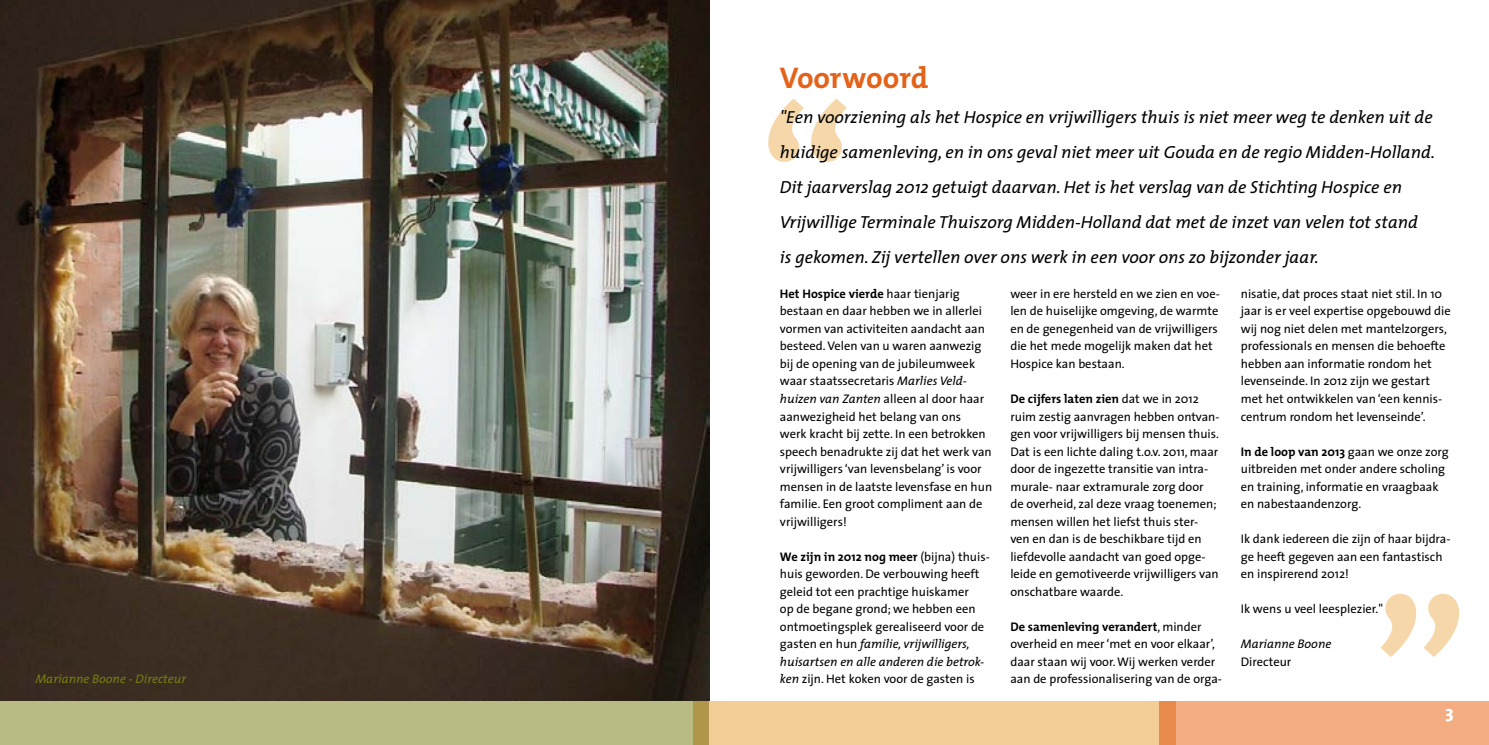
<style>
.page{position:relative;width:1489px;height:745px;background:#fff}
.page>*{position:absolute;margin:0;border:0;box-sizing:border-box;transform-origin:0 0}
.t1{font:700 196.25px "The Mix";color:#f5d7a9}
.t2{font:700 30px "The Mix";letter-spacing:-.005em;color:#e46219}
.t3{font:italic 17.5px/35px "The Mix";color:#000}
.t4{font:700 17.5px "The Mix";color:#fff}
.t5{font:12.5px/17.5px "The Sans";color:#000}
.t6{font:700 12.5px "The Mix";color:#000}
.t7{font:italic 12.5px/17.5px "The Mix";color:#000}
.t8{font:italic 12.5px "The Mix";color:#757c13}
.s1{font-family:"The Sans";font-weight:400}
.s2{font-family:"The Mix";font-style:italic}
.s3{font-family:"The Sans";font-style:normal}
</style>
<div class="page">
<div style="left:693px;top:700px;width:482px;height:44px;background:#f3cd93"></div>
<div style="left:1158px;top:700px;width:330px;height:44px;background:#f4ac83"></div>
<div style="left:0;top:700px;width:709px;height:44px;background:#b8bb82"></div>
<img style="left:0;top:0;width:709px;height:700px">
<p class="t8" style="left:35px;top:668px;width:152px">Marianne Boone - Directeur</p>
<h2 class="t2" style="left:780px;top:52px;width:150px">Voorwoord</h2>
<p class="t3" style="left:780px;top:99px;width:656px">"Een voorziening als het Hospice en vrijwilligers thuis is niet meer weg te denken uit de huidige samenleving, en in ons geval niet meer uit Gouda en de regio Midden-Holland.<br>Dit jaarverslag 2012 getuigt daarvan. Het is het verslag van de Stichting Hospice en Vrijwillige Terminale Thuiszorg Midden-Holland dat met de inzet van velen tot stand<br>is gekomen. Zij vertellen over ons werk in een voor ons zo bijzonder jaar.</p>
<p class="t6" style="left:780px;top:283px;width:181px">Het Hospice vierde <span class="s1">haar tienjarig</span></p>
<p class="t5" style="left:780px;top:302px;width:214px">bestaan en daar hebben we in allerlei vormen van activiteiten aandacht aan besteed. Velen van u waren aanwezig bij de opening van de jubileumweek waar staatssecretaris <span class="s2">Marlies Veld&shy;huizen van Zanten</span> alleen al door haar aanwezigheid het belang van ons<br>werk kracht bij zette. In een betrokken speech benadrukte zij dat het werk van vrijwilligers ‘van levensbelang’ is voor mensen in de laatste levensfase en hun familie. Een groot compliment aan de vrijwilligers!</p>
<p class="t6" style="left:780px;top:545px;width:211px">We zijn in 2012 nog meer <span class="s1">(bijna) thuis-</span></p>
<p class="t5" style="left:780px;top:564px;width:206px">huis geworden. De verbouwing heeft geleid tot een prachtige huiskamer op de begane grond; we hebben een ontmoetingsplek gerealiseerd voor de</p>
<p class="t7" style="left:780px;top:634px;width:206px"><span class="s3">gasten en hun</span> familie, vrijwilligers, huisartsen en alle anderen die betrok-</p>
<p class="t5" style="left:780px;top:669px;width:196px"><span class="s2">ken</span> zijn. Het koken voor de gasten is</p>
<h1 class="t1" style="left:758px;top:16px;width:97px">“</h1>
<p class="t5" style="left:1240px;top:284px;width:211px">nisatie, dat proces staat niet stil. In 10 jaar is er veel expertise opgebouwd die wij nog niet delen met mantelzorgers, professionals en mensen die behoefte hebben aan informatie rondom het levenseinde. In 2012 zijn we gestart met het ontwikkelen van ‘een kennis&shy;centrum rondom het levenseinde’.</p>
<p class="t6" style="left:1240px;top:440px;width:209px">In de loop van 2013 <span class="s1">gaan we onze zorg</span></p>
<p class="t5" style="left:1240px;top:459px;width:206px">uitbreiden met onder andere scholing en training, informatie en vraagbaak en nabestaandenzorg.</p>
<p class="t5" style="left:1240px;top:529px;width:211px">Ik dank iedereen die zijn of haar bijdra&shy;ge heeft gegeven aan een fantastisch en inspirerend 2012!</p>
<p class="t5" style="left:1240px;top:599px;width:144px">Ik wens u veel leesplezier."</p>
<p class="t7" style="left:1240px;top:634px;width:92px">Marianne Boone</p>
<p class="t5" style="left:1240px;top:652px;width:52px">Directeur</p>
<p class="t5" style="left:1010px;top:284px;width:211px">weer in ere hersteld en we zien en voe&shy;len de huiselijke omgeving, de warmte en de genegenheid van de vrijwilligers die het mede mogelijk maken dat het Hospice kan bestaan.</p>
<p class="t6" style="left:1010px;top:388px;width:190px">De cijfers laten zien <span class="s1">dat we in 2012</span></p>
<p class="t5" style="left:1010px;top:407px;width:211px">ruim zestig aanvragen hebben ontvan&shy;gen voor vrijwilligers bij mensen thuis.<br>Dat is een lichte daling t.o.v. 2011, maar door de ingezette transitie van intra&shy;murale- naar extramurale zorg door de overheid, zal deze vraag toenemen; mensen willen het liefst thuis ster&shy;ven en dan is de beschikbare tijd en liefdevolle aandacht van goed opge&shy;leide en gemotiveerde vrijwilligers van onschatbare waarde.</p>
<p class="t6" style="left:1010px;top:615px;width:193px">De samenleving verandert<span class="s1">, minder</span></p>
<p class="t5" style="left:1010px;top:634px;width:213px">overheid en meer ‘met en voor elkaar’, daar staan wij voor. Wij werken verder aan de professionalisering van de orga-</p>
<h1 class="t1" style="left:1468px;top:738px;width:97px;rotate:-180deg">“</h1>
<h3 class="t4" style="left:1445px;top:697px;width:10px">3</h3>
</div>
